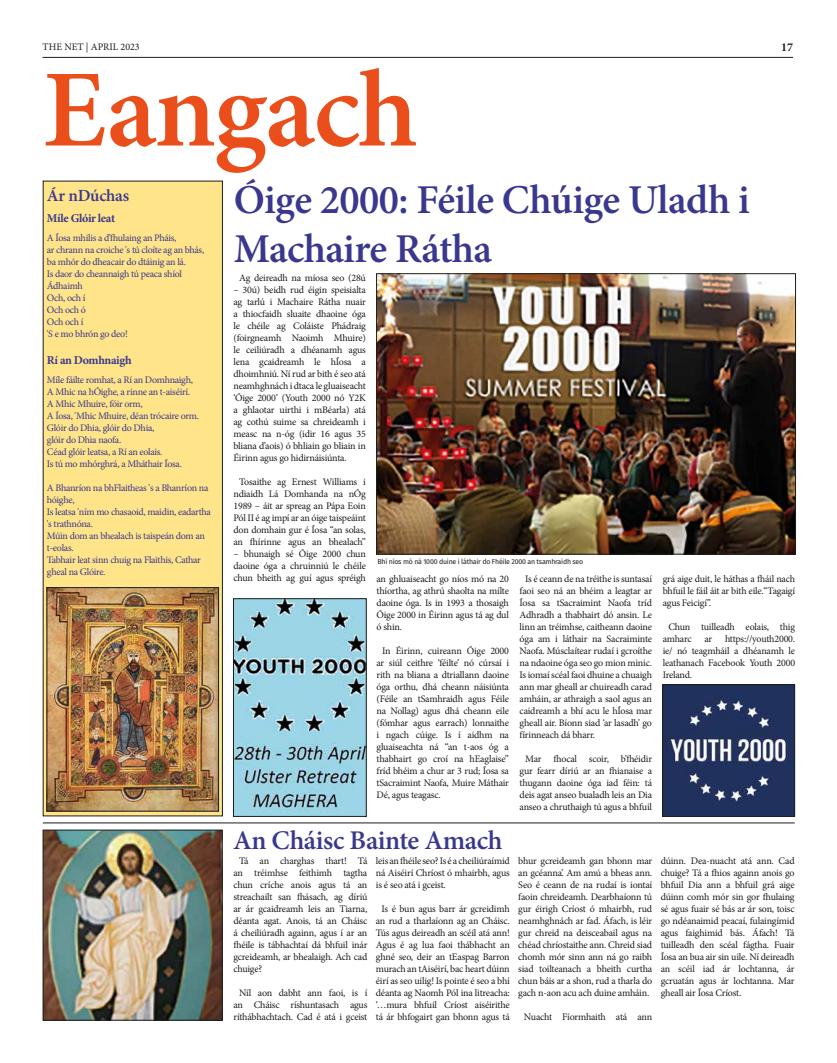
<style>
.page{position:relative;width:837px;height:1063px;background:#fff}
.page>*{position:absolute;margin:0;border:0;box-sizing:border-box;transform-origin:0 0}
.t1{font:600 110px "Minion Pro";letter-spacing:-.015em;color:#e94e1b}
.t2{font:600 41px/49.2px "Minion Pro";letter-spacing:-.015em;color:#3a388e}
.t3{font:600 27px "Minion Pro";letter-spacing:-.015em;color:#3a388e}
.t4{font:600 17px "Minion Pro";letter-spacing:-.015em;color:#3a388e}
.t5{font:700 12px "Minion Pro";letter-spacing:-.03em;color:#3a388e}
.t6{font:700 12px "Minion Pro";color:#1d1d1b}
.t7{font:10px/12px "Minion Pro";letter-spacing:-.02em;color:#1d1d1b;text-align:justify}
.t8{font:10px/12px "Minion Pro";letter-spacing:-.03em;color:#3a388e}
.t9{font:10px "Minion Pro";color:#1d1d1b}
.t10{font:7px "Fira Sans";letter-spacing:-.03em;color:#1d1d1b}
</style>
<div class="page">
<hr style="left:43px;top:57px;width:749px;height:1px;background:#1d1d1b">
<div style="left:43px;top:181px;width:179px;height:635px;background:#ffe48a"></div>
<div style="left:43px;top:181px;width:180px;height:635px;border:1px solid #1d1d1b"></div>
<img style="left:45px;top:832px;width:175px;height:186px">
<div style="left:43px;top:830px;width:179px;height:190px;border:1px solid #1d1d1b"></div>
<hr style="left:43px;top:823px;width:751px;height:1px;background:#1d1d1b">
<img style="left:378px;top:275px;width:415px;height:277px">
<div style="left:376px;top:273px;width:419px;height:281px;border:1px solid #1d1d1b"></div>
<img style="left:664px;top:686px;width:128px;height:129px">
<div style="left:662px;top:684px;width:132px;height:133px;border:1px solid #1d1d1b"></div>
<img style="left:235px;top:600px;width:129px;height:215px">
<div style="left:233px;top:598px;width:133px;height:219px;border:1px solid #1d1d1b"></div>
<img style="left:49px;top:589px;width:168px;height:220px">
<div style="left:47px;top:587px;width:172px;height:224px;border:1px solid #1d1d1b"></div>
<p class="t9" style="left:43px;top:40px;width:99px">THE NET | APRIL 2023</p>
<p class="t6" style="left:780px;top:39px;width:13px">17</p>
<h1 class="t1" style="left:43px;top:34px;width:376px">Eangach</h1>
<h3 class="t4" style="left:47px;top:183px;width:84px">Ár nDúchas</h3>
<p class="t5" style="left:47px;top:210px;width:70px">Míle Glóir leat</p>
<p class="t8" style="left:47px;top:232px;width:159px">A Íosa mhilis a d’fhulaing an Pháis,<br>ar chrann na croiche 's tú cloíte ag an bhás, ba mhór do dheacair do dtáinig an lá.<br>Is daor do cheannaigh tú peaca shíol<br>Ádhaimh<br>Och, och í<br>Och och ó<br>Och och í<br>'S e mo bhrón go deo!</p>
<p class="t5" style="left:47px;top:351px;width:86px">Rí an Domhnaigh</p>
<p class="t8" style="left:47px;top:374px;width:153px">Míle fáilte romhat, a Rí an Domhnaigh,<br>A Mhic na hÓighe, a rinne an t-aiséirí.<br>A Mhic Mhuire, fóir orm,<br>A Íosa, 'Mhic Mhuire, déan trócaire orm.<br>Glóir do Dhia, glóir do Dhia,<br>glóir do Dhia naofa.<br>Céad glóir leatsa, a Rí an eolais.<br>Is tú mo mhórghrá, a Mháthair Íosa.</p>
<p class="t8" style="left:47px;top:482px;width:165px">A Bhanríon na bhFlaitheas 's a Bhanríon na hóighe,<br>Is leatsa 'ním mo chasaoid, maidin, eadartha 's trathnóna.<br>Múin dom an bhealach is taispeán dom an t-eolas.<br>Tabhair leat sinn chuig na Flaithis, Cathar gheal na Glóire.</p>
<h2 class="t2" style="left:233px;top:175px;width:517px">Óige 2000: Féile Chúige Uladh i<br>Machaire Rátha</h2>
<p class="t7" style="left:239px;top:272px;width:128px">Ag deireadh na míosa seo (28ú</p>
<p class="t7" style="left:233px;top:284px;width:134px">– 30ú) beidh rud éigin speisialta ag tarlú i Machaire Rátha nuair a thiocfaidh sluaite dhaoine óga le chéile ag Coláiste Phádraig (foirgneamh Naoimh Mhuire) le ceiliúradh a dhéanamh agus lena gcaidreamh le hÍosa a dhoimhniú. Ní rud ar bith é seo atá neamhghnách i dtaca le gluaiseacht ‘Óige 2000’ (Youth 2000 nó Y2K a ghlaotar uirthi i mBéarla) atá ag cothú suime sa chreideamh i measc na n-óg (idir 16 agus 35 bliana d’aois) ó bhliain go bliain in Éirinn agus go hidirnáisiúnta.</p>
<p class="t7" style="left:233px;top:476px;width:134px;text-align:center">Tosaithe ag Ernest Williams i ndiaidh Lá Domhanda na nÓg<br>1989 – áit ar spreag an Pápa Eoin<br>Pól II é ag impí ar an óige taispeáint don domhain gur é Íosa “an solas, an fhírinne agus an bhealach”</p>
<p class="t7" style="left:233px;top:548px;width:134px">– bhunaigh sé Óige 2000 chun</p>
<p class="t7" style="left:233px;top:560px;width:134px">daoine óga a chruinniú le chéile</p>
<p class="t7" style="left:233px;top:572px;width:277px">chun bheith ag guí agus spréigh an ghluaiseacht go níos mó na 20</p>
<p class="t7" style="left:376px;top:584px;width:134px">thíortha, ag athrú shaolta na mílte</p>
<p class="t7" style="left:376px;top:596px;width:134px">daoine óga. Is in 1993 a thosaigh</p>
<p class="t7" style="left:376px;top:608px;width:134px">Óige 2000 in Éirinn agus tá ag dul</p>
<p class="t7" style="left:376px;top:620px;width:27px">ó shin.</p>
<p class="t7" style="left:376px;top:644px;width:134px;text-indent:6px">In Éirinn, cuireann Óige 2000 ar siúl ceithre ‘féilte’ nó cúrsaí i rith na bliana a dtriallann daoine óga orthu, dhá cheann náisiúnta (Féile an tSamhraidh agus Féile na Nollag) agus dhá cheann eile (fómhar agus earrach) lonnaithe i ngach cúige. Is í aidhm na gluaiseachta ná “an t-aos óg a thabhairt go croí na hEaglaise” fríd bhéim a chur ar 3 rud; Íosa sa tSacraimint Naofa, Muire Máthair Dé, agus teagasc.</p>
<p class="t10" style="left:377px;top:557px;width:207px">Bhí níos mó ná 1000 duine i láthair do Fhéile 2000 an tsamhraidh seo</p>
<p class="t7" style="left:519px;top:572px;width:134px;text-indent:6px">Is é ceann de na tréithe is suntasaí faoi seo ná an bhéim a leagtar ar Íosa sa tSacraimint Naofa tríd Adhradh a thabhairt dó ansin. Le linn an tréimhse, caitheann daoine óga am i láthair na Sacraiminte Naofa. Músclaítear rudaí i gcroíthe na ndaoine óga seo go mion minic.<br>Is iomaí scéal faoi dhuine a chuaigh ann mar gheall ar chuireadh carad amháin, ar athraigh a saol agus an caidreamh a bhí acu le hÍosa mar gheall air. Bíonn siad ‘ar lasadh’ go fírinneach dá bharr.</p>
<p class="t7" style="left:519px;top:752px;width:134px;text-align:center">Mar fhocal scoir, b’fhéidir gur fearr díriú ar an fhianaise a thugann daoine óga iad féin: tá deis agat anseo bualadh leis an Dia anseo a chruthaigh tú agus a bhfuil</p>
<h3 class="t3" style="left:233px;top:822px;width:271px">An Cháisc Bainte Amach</h3>
<p class="t7" style="left:233px;top:855px;width:135px;text-indent:6px">Tá an charghas thart! Tá an tréimhse feithimh tagtha chun críche anois agus tá an streachailt san fhásach, ag díriú ar ár gcaidreamh leis an Tiarna, déanta agat. Anois, tá an Cháisc á cheiliúradh againn, agus í ar an fhéile is tábhachtaí dá bhfuil inár gcreideamh, ar bhealaigh. Ach cad chuige?</p>
<p class="t7" style="left:233px;top:987px;width:135px;text-align:center">Níl aon dabht ann faoi, is í an Cháisc ríshuntasach agus ríthábhachtach. Cad é atá i gceist</p>
<p class="t7" style="left:376px;top:855px;width:135px">leis an fhéile seo? Is é a cheiliúraímid ná Aiséirí Chríost ó mhairbh, agus is é seo atá i gceist.</p>
<p class="t7" style="left:376px;top:903px;width:135px;text-align:center">Is é bun agus barr ár gcreidimh an rud a tharlaíonn ag an Cháisc.<br>Tús agus deireadh an scéil atá ann!<br>Agus é ag lua faoi thábhacht an ghné seo, deir an tEaspag Barron murach an tAiséirí, bac heart dúinn éirí as seo uilig! Is pointe é seo a bhí déanta ag Naomh Pól ina litreacha: ‘…mura bhfuil Críost aiséirithe tá ár bhfogairt gan bhonn agus tá</p>
<p class="t7" style="left:518px;top:855px;width:135px">bhur gcreideamh gan bhonn mar an gcéanna’. Am amú a bheas ann.<br>Seo é ceann de na rudaí is iontaí faoin chreideamh. Dearbhaíonn tú gur éirigh Críost ó mhairbh, rud neamhghnách ar fad. Áfach, is léir gur chreid na deisceabail agus na chéad chríostaithe ann. Chreid siad chomh mór sinn ann ná go raibh siad toilteanach a bheith curtha chun báis ar a shon, rud a tharla do gach n-aon acu ach duine amháin.</p>
<p class="t7" style="left:524px;top:1011px;width:130px">Nuacht Fíormhaith atá ann</p>
<p class="t7" style="left:662px;top:572px;width:134px">grá aige duit, le háthas a fháil nach bhfuil le fáil áit ar bith eile.“Tagaigí agus Feicigí”.</p>
<p class="t7" style="left:662px;top:620px;width:134px;text-indent:6px">Chun tuilleadh eolais, thig amharc</p>
<p class="t7" style="left:662px;top:632px;width:134px;text-indent:62px">https://youth2000. ie/ nó teagmháil a dhéanamh le leathanach Facebook Youth 2000<br>Ireland.</p>
<p class="t7" style="left:704px;top:632px;width:9px">ar</p>
<p class="t7" style="left:660px;top:855px;width:135px">dúinn. Dea-nuacht atá ann. Cad chuige? Tá a fhios againn anois go bhfuil Dia ann a bhfuil grá aige dúinn comh mór sin gor fhulaing sé agus fuair sé bás ar ár son, toisc go ndéanaimid peacaí, fulaingímid agus faighimid bás. Áfach! Tá tuilleadh den scéal fágtha. Fuair Íosa an bua air sin uile. Ní deireadh an scéil iad ár lochtanna, ár gcruatán agus ár lochtanna. Mar gheall air Íosa Críost.</p>
</div>
